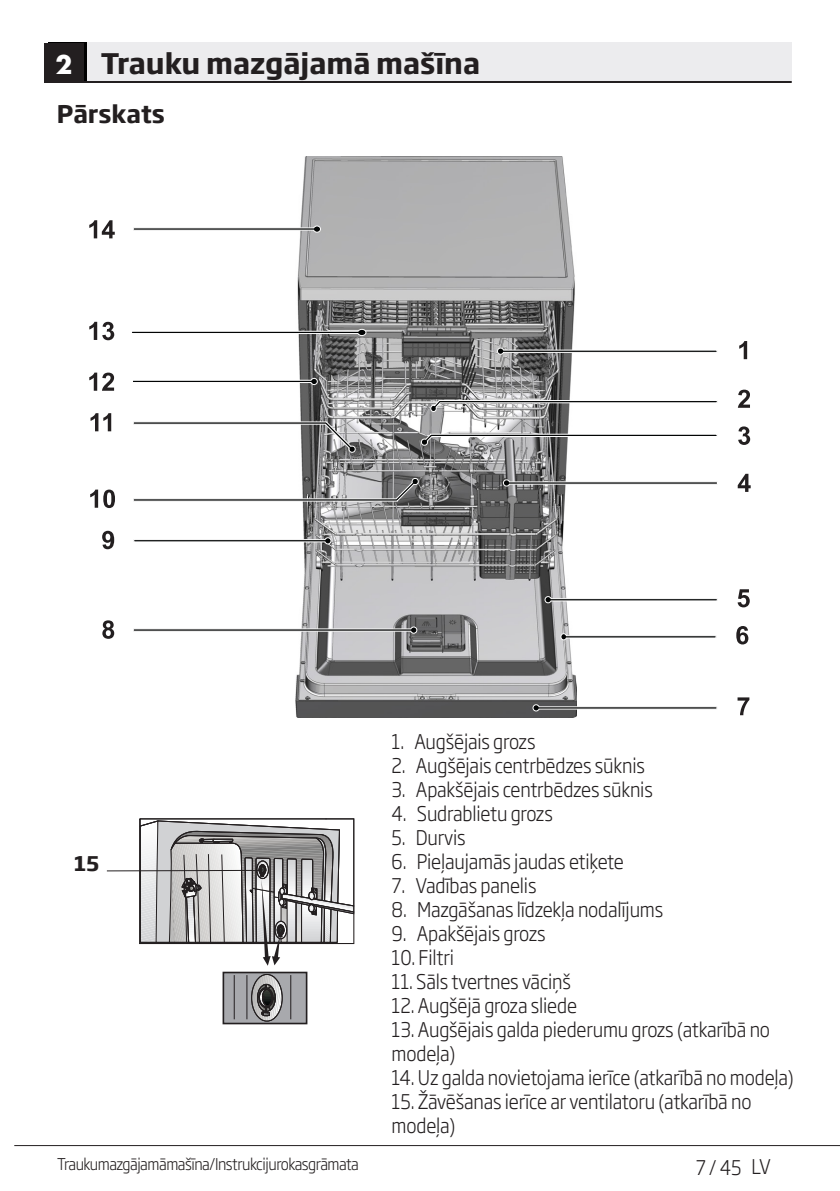
<style>
.page{position:relative;width:840px;height:1191px;background:#fff}
.page>*{position:absolute;margin:0;border:0;box-sizing:border-box;transform-origin:0 0}
.Ana_Baslik{font:700 28px "Soho Gothic Pro";color:#231f20}
.t1{font:700 28px "Futura TOT";color:#fff}
.Baslik{font:700 24px "Soho Gothic Pro";color:#231f20}
.Yazi_alanlari{font:300 20px/24px "Soho Gothic Pro";letter-spacing:-.01em;color:#231f20;scale:.9 1}
.Alt_Baslik{font:700 20px "Soho Gothic Pro";color:#231f20}
.t2{font:300 16px "Soho Gothic Pro";letter-spacing:-.035em;color:#231f20;scale:.9 1}
</style>
<div class="page">
<hr style="left:14px;top:1145px;width:825px;height:1px;background:#231f20">
<div style="left:48px;top:43px;width:40px;height:39px;background:#000"></div>
<div style="left:88px;top:43px;width:703px;height:39px;background:#ececee"></div>
<hr style="left:48px;top:81px;width:743px;height:2px;background:#231f20">
<div style="left:44px;top:43px;width:40px;height:40px;background:#231f20"></div>
<div style="left:222px;top:971px;width:85px;height:53px;border:2px solid #231f20"></div>
<svg style="left:139px;top:818px;width:215px;height:204px"></svg>
<hr style="left:107px;top:870px;width:153px;height:1px;background:#231f20">
<img style="left:295px;top:157px;width:281px;height:561px">
<svg style="left:737px;top:697px;width:12px;height:18px"></svg>
<svg style="left:496px;top:347px;width:221px;height:8px"></svg>
<svg style="left:739px;top:341px;width:7px;height:18px"></svg>
<svg style="left:429px;top:399px;width:288px;height:14px"></svg>
<svg style="left:737px;top:390px;width:12px;height:18px"></svg>
<svg style="left:419px;top:433px;width:298px;height:14px"></svg>
<svg style="left:738px;top:426px;width:11px;height:19px"></svg>
<svg style="left:531px;top:704px;width:186px;height:8px"></svg>
<svg style="left:502px;top:479px;width:215px;height:8px"></svg>
<svg style="left:737px;top:474px;width:13px;height:18px"></svg>
<svg style="left:133px;top:421px;width:223px;height:33px"></svg>
<svg style="left:133px;top:626px;width:284px;height:8px"></svg>
<svg style="left:133px;top:225px;width:188px;height:8px"></svg>
<svg style="left:133px;top:377px;width:185px;height:8px"></svg>
<svg style="left:737px;top:589px;width:12px;height:18px"></svg>
<svg style="left:544px;top:595px;width:173px;height:9px"></svg>
<svg style="left:133px;top:477px;width:286px;height:25px"></svg>
<svg style="left:133px;top:537px;width:199px;height:8px"></svg>
<svg style="left:89px;top:220px;width:26px;height:18px"></svg>
<svg style="left:102px;top:620px;width:12px;height:19px"></svg>
<svg style="left:102px;top:531px;width:12px;height:18px"></svg>
<svg style="left:90px;top:489px;width:25px;height:19px"></svg>
<svg style="left:90px;top:413px;width:21px;height:18px"></svg>
<svg style="left:89px;top:372px;width:25px;height:19px"></svg>
<svg style="left:89px;top:322px;width:25px;height:18px"></svg>
<svg style="left:736px;top:626px;width:12px;height:18px"></svg>
<svg style="left:559px;top:633px;width:157px;height:8px"></svg>
<svg style="left:132px;top:328px;width:235px;height:8px"></svg>
<p class="t1" style="left:55px;top:47px;width:18px">2</p>
<p class="Ana_Baslik" style="left:101px;top:41px;width:381px">Trauku mazgājamā mašīna</p>
<p class="Baslik" style="left:57px;top:95px;width:110px">Pārskats</p>
<p class="Alt_Baslik" style="left:74px;top:847px;width:26px">15</p>
<p class="Yazi_alanlari" style="left:391px;top:728px;width:161px">1. Augšējais grozs</p>
<p class="Yazi_alanlari" style="left:391px;top:752px;width:283px">2. Augšējais centrbēdzes sūknis</p>
<p class="Yazi_alanlari" style="left:391px;top:776px;width:291px">3. Apakšējais centrbēdzes sūknis</p>
<p class="Yazi_alanlari" style="left:391px;top:800px;width:180px">4. Sudrablietu grozs</p>
<p class="Yazi_alanlari" style="left:391px;top:824px;width:84px">5. Durvis</p>
<p class="Yazi_alanlari" style="left:391px;top:848px;width:259px">6. Pieļaujamās jaudas etiķete</p>
<p class="Yazi_alanlari" style="left:391px;top:872px;width:162px">7. Vadības panelis</p>
<p class="Yazi_alanlari" style="left:391px;top:896px;width:303px">8. Mazgāšanas līdzekļa nodalījums</p>
<p class="Yazi_alanlari" style="left:391px;top:920px;width:173px">9. Apakšējais grozs</p>
<p class="Yazi_alanlari" style="left:391px;top:944px;width:71px">10. Filtri</p>
<p class="Yazi_alanlari" style="left:391px;top:968px;width:201px">11. Sāls tvertnes vāciņš</p>
<p class="Yazi_alanlari" style="left:391px;top:992px;width:207px">12. Augšējā groza sliede</p>
<p class="Yazi_alanlari" style="left:391px;top:1016px;width:422px">13. Augšējais galda piederumu grozs (atkarībā no modeļa)</p>
<p class="Yazi_alanlari" style="left:391px;top:1064px;width:448px">14. Uz galda novietojama ierīce (atkarībā no modeļa)</p>
<p class="Yazi_alanlari" style="left:391px;top:1088px;width:401px">15. Žāvēšanas ierīce ar ventilatoru (atkarībā no modeļa)</p>
<p class="t2" style="left:57px;top:1151px;width:336px">Trauku mazgājamā mašīna / Instrukciju rokasgrāmata</p>
<p class="Yazi_alanlari" style="left:695px;top:1154px;width:85px">7 / 45 LV</p>
</div>
